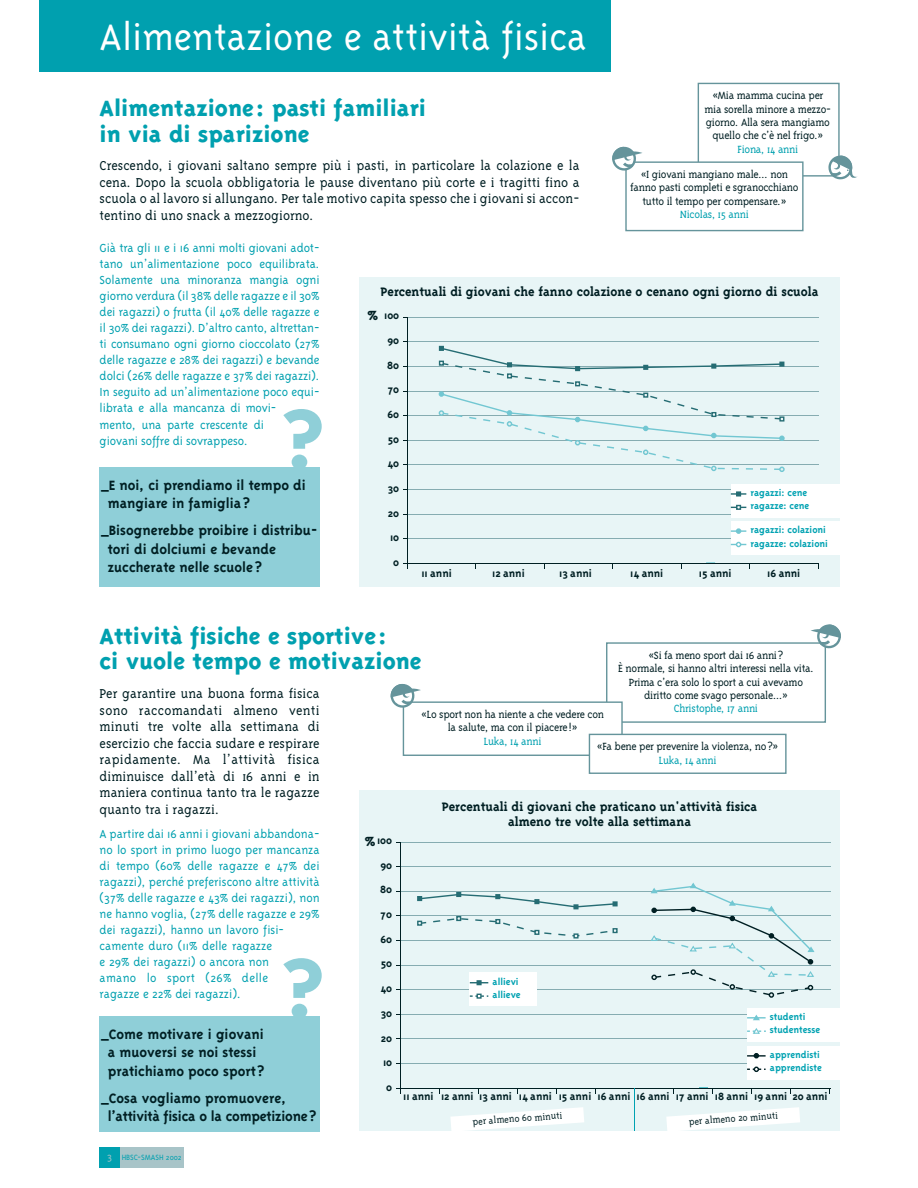
<style>
.page{position:relative;width:918px;height:1188px;background:#fff}
.page>*{position:absolute;margin:0;border:0;box-sizing:border-box;transform-origin:0 0}
.t1{font:800 82.8px "Triplex";color:#8fcfd8;scale:1.05 1}
.t2{font:300 42.3px "Triplex";color:#fff}
.t3{font:800 25.35px/25.3px "Triplex";color:#00a0af}
.t4{font:700 15.45px/18.6px "Triplex";color:#001f23}
.t5{font:700 15.3px "Triplex";color:#001f23}
.t6{font:300 14.85px/16.5px "Triplex Serif";color:#001f23;text-align:justify}
.t7{font:700 14.1px/14.9px "Triplex Serif";color:#001f23;text-align:center}
.t8{font:300 13.35px/16px "Triplex";letter-spacing:-.005em;color:#00a0af}
.t9{font:300 12px/13.4px "Triplex Serif";letter-spacing:-.025em;color:#001f23;text-align:center}
.t10{font:700 12px/24.8px "Triplex";color:#001f23;text-align:right}
.t11{font:300 12px "Triplex Serif";letter-spacing:-.025em;color:#00a0af}
.t12{font:700 10.65px/13px "Triplex";color:#00a2b2}
.t13{font:300 10.65px "Triplex Serif";color:#001f23}
.t14{font:300 8.7px "Triplex";color:#00a0af}
.s1{font-family:"Triplex Serif";font-size:11.25px;color:#a8c4c8}
</style>
<div class="page">
<div style="left:120px;top:1148px;width:64px;height:20px;background:#a8c4c8"></div>
<div style="left:100px;top:1148px;width:20px;height:20px;background:#00a0af"></div>
<div style="left:40px;top:0;width:571px;height:72px;background:#00a0af"></div>
<div style="left:698px;top:83px;width:142px;height:94px;border:1px solid #65949b"></div>
<svg style="left:828px;top:156px;width:30px;height:24px"></svg>
<div style="left:606px;top:642px;width:220px;height:81px;border:1px solid #65949b"></div>
<svg style="left:811px;top:624px;width:30px;height:25px"></svg>
<div style="left:360px;top:277px;width:480px;height:309px;background:#e8f5f6"></div>
<hr style="left:403px;top:317px;width:415px;height:1px;background:#86acb1">
<hr style="left:403px;top:342px;width:415px;height:1px;background:#86acb1">
<hr style="left:403px;top:366px;width:415px;height:1px;background:#86acb1">
<hr style="left:403px;top:391px;width:415px;height:1px;background:#86acb1">
<hr style="left:403px;top:415px;width:415px;height:1px;background:#86acb1">
<hr style="left:403px;top:440px;width:415px;height:1px;background:#86acb1">
<hr style="left:403px;top:465px;width:415px;height:1px;background:#86acb1">
<hr style="left:403px;top:489px;width:415px;height:1px;background:#86acb1">
<hr style="left:403px;top:514px;width:415px;height:1px;background:#86acb1">
<hr style="left:403px;top:538px;width:415px;height:1px;background:#86acb1">
<hr style="left:403px;top:563px;width:415px;height:1px;background:#001f23">
<hr style="left:407px;top:317px;width:1px;height:247px;background:#001f23">
<div style="left:731px;top:484px;width:109px;height:34px;background:#fff"></div>
<svg style="left:731px;top:505px;width:15px;height:5px"></svg>
<svg style="left:731px;top:491px;width:15px;height:6px"></svg>
<div style="left:731px;top:521px;width:109px;height:34px;background:#fff"></div>
<svg style="left:731px;top:542px;width:15px;height:5px"></svg>
<svg style="left:731px;top:528px;width:15px;height:6px"></svg>
<svg style="left:439px;top:346px;width:346px;height:126px"></svg>
<svg style="left:359px;top:913px;width:1px;height:101px"></svg>
<div style="left:100px;top:467px;width:220px;height:120px;background:#8fcfd8"></div>
<div style="left:100px;top:1016px;width:220px;height:116px;background:#8fcfd8"></div>
<div style="left:360px;top:790px;width:480px;height:341px;background:#e8f5f6"></div>
<hr style="left:396px;top:842px;width:434px;height:1px;background:#86acb1">
<hr style="left:396px;top:866px;width:434px;height:1px;background:#86acb1">
<hr style="left:396px;top:891px;width:434px;height:1px;background:#86acb1">
<hr style="left:396px;top:916px;width:434px;height:1px;background:#86acb1">
<hr style="left:396px;top:940px;width:434px;height:1px;background:#86acb1">
<hr style="left:396px;top:965px;width:434px;height:1px;background:#86acb1">
<hr style="left:396px;top:989px;width:434px;height:1px;background:#86acb1">
<hr style="left:396px;top:1014px;width:415px;height:1px;background:#86acb1">
<hr style="left:396px;top:1039px;width:415px;height:1px;background:#86acb1">
<hr style="left:396px;top:1063px;width:415px;height:1px;background:#86acb1">
<hr style="left:396px;top:1088px;width:434px;height:1px;background:#001f23">
<hr style="left:400px;top:842px;width:1px;height:246px;background:#001f23">
<div style="left:470px;top:972px;width:67px;height:34px;background:#fff"></div>
<svg style="left:470px;top:994px;width:18px;height:5px"></svg>
<svg style="left:470px;top:980px;width:18px;height:5px"></svg>
<hr style="left:634px;top:1088px;width:1px;height:43px;background:#00a2b2">
<svg style="left:417px;top:892px;width:201px;height:47px"></svg>
<svg style="left:650px;top:882px;width:166px;height:116px"></svg>
<div style="left:747px;top:1008px;width:93px;height:34px;background:#fff"></div>
<svg style="left:747px;top:1014px;width:19px;height:7px"></svg>
<svg style="left:747px;top:1028px;width:19px;height:6px"></svg>
<div style="left:747px;top:1046px;width:93px;height:34px;background:#fff"></div>
<svg style="left:747px;top:1053px;width:19px;height:5px"></svg>
<svg style="left:747px;top:1067px;width:19px;height:5px"></svg>
<svg style="left:450px;top:1107px;width:134px;height:24px"></svg>
<svg style="left:666px;top:1107px;width:134px;height:24px"></svg>
<div style="left:626px;top:162px;width:177px;height:69px;background:#fff"></div>
<div style="left:625px;top:161px;width:179px;height:70px;border:1px solid #65949b"></div>
<svg style="left:612px;top:147px;width:30px;height:24px"></svg>
<div style="left:403px;top:702px;width:219px;height:53px;background:#fff"></div>
<div style="left:403px;top:701px;width:220px;height:55px;border:1px solid #65949b"></div>
<svg style="left:391px;top:684px;width:30px;height:25px"></svg>
<div style="left:589px;top:734px;width:197px;height:39px;background:#fff"></div>
<div style="left:589px;top:734px;width:198px;height:40px;border:1px solid #65949b"></div>
<h2 class="t2" style="left:100px;top:20px;width:489px">Alimentazione e attività fisica</h2>
<h3 class="t3" style="left:100px;top:98px;width:328px">Alimentazione: pasti familiari in via di sparizione</h3>
<p class="t6" style="left:100px;top:158px;width:481px">Crescendo, i giovani saltano sempre più i pasti, in particolare la colazione e la cena. Dopo la scuola obbligatoria le pause diventano più corte e i tragitti fino a scuola o al lavoro si allungano. Per tale motivo capita spesso che i giovani si accon&shy;tentino di uno snack a mezzogiorno.</p>
<p class="t9" style="left:705px;top:90px;width:128px">«Mia mamma cucina per mia sorella minore a mezzo&shy;giorno. Alla sera mangiamo quello che c’è nel frigo.»</p>
<p class="t11" style="left:737px;top:145px;width:62px">Fiona, 14 anni</p>
<p class="t9" style="left:630px;top:168px;width:170px">«I giovani mangiano male... non fanno pasti completi e sgranocchiano tutto il tempo per compensare.»</p>
<p class="t11" style="left:680px;top:210px;width:70px">Nicolas, 15 anni</p>
<p class="t8" style="left:100px;top:240px;width:222px">Già tra gli 11 e i 16 anni molti giovani adot&shy;tano un’alimentazione poco equilibrata.<br>Solamente una minoranza mangia ogni giorno verdura (il 38% delle ragazze e il 30% dei ragazzi) o frutta (il 40% delle ragazze e il 30% dei ragazzi). D’altro canto, altrettan&shy;ti consumano ogni giorno cioccolato (27% delle ragazze e 28% dei ragazzi) e bevande dolci (26% delle ragazze e 37% dei ragazzi).<br>In seguito ad un’alimentazione poco equi&shy;librata e alla mancanza di movi-<br>mento, una parte crescente di<br>giovani soffre di sovrappeso.</p>
<p class="t4" style="left:108px;top:477px;width:200px;text-indent:-7px">_E noi, ci prendiamo il tempo di mangiare in famiglia?</p>
<p class="t4" style="left:108px;top:522px;width:211px;text-indent:-7px">_Bisognerebbe proibire i distribu&shy;tori di dolciumi e bevande zuccherate nelle scuole?</p>
<h1 class="t1" style="left:282px;top:410px;width:42px">?</h1>
<p class="t7" style="left:381px;top:285px;width:440px">Percentuali di giovani che fanno colazione o cenano ogni giorno di scuola</p>
<p class="t5" style="left:368px;top:310px;width:12px">%</p>
<p class="t10" style="left:384px;top:304px;width:17px">100<br>90<br>80<br>70<br>60<br>50<br>40<br>30<br>20<br>10<br>0</p>
<p class="t10" style="left:421px;top:562px;width:32px">11 anni</p>
<p class="t12" style="left:750px;top:487px;width:60px">ragazzi: cene ragazze: cene</p>
<p class="t12" style="left:750px;top:525px;width:79px">ragazzi: colazioni ragazze: colazioni</p>
<p class="t10" style="left:492px;top:562px;width:34px">12 anni</p>
<p class="t10" style="left:559px;top:562px;width:34px">13 anni</p>
<p class="t10" style="left:630px;top:562px;width:35px">14 anni</p>
<p class="t10" style="left:699px;top:562px;width:34px">15 anni</p>
<p class="t10" style="left:767px;top:562px;width:35px">16 anni</p>
<h3 class="t3" style="left:100px;top:626px;width:324px">Attività fisiche e sportive:<br>ci vuole tempo e motivazione</h3>
<p class="t9" style="left:618px;top:649px;width:197px">«Si fa meno sport dai 16 anni?<br>È normale, si hanno altri interessi nella vita.<br>Prima c’era solo lo sport a cui avevamo diritto come svago personale...»</p>
<p class="t11" style="left:674px;top:704px;width:86px">Christophe, 17 anni</p>
<p class="t6" style="left:100px;top:686px;width:222px">Per garantire una buona forma fisica sono raccomandati almeno venti minuti tre volte alla settimana di esercizio che faccia sudare e respirare rapidamente. Ma l’attività fisica diminuisce dall’età di 16 anni e in maniera continua tanto tra le ragazze quanto tra i ragazzi.</p>
<p class="t9" style="left:421px;top:708px;width:184px">«Lo sport non ha niente a che vedere con la salute, ma con il piacere!»</p>
<p class="t11" style="left:484px;top:736px;width:59px">Luka, 14 anni</p>
<p class="t9" style="left:597px;top:741px;width:183px">«Fa bene per prevenire la violenza, no?»</p>
<p class="t11" style="left:659px;top:755px;width:59px">Luka, 14 anni</p>
<p class="t7" style="left:442px;top:800px;width:317px">Percentuali di giovani che praticano un'attività fisica almeno tre volte alla settimana</p>
<p class="t8" style="left:100px;top:826px;width:222px">A partire dai 16 anni i giovani abbandona&shy;no lo sport in primo luogo per mancanza di tempo (60% delle ragazze e 47% dei ragazzi), perché preferiscono altre attività (37% delle ragazze e 43% dei ragazzi), non ne hanno voglia, (27% delle ragazze e 29% dei ragazzi), hanno un lavoro fisi&shy;camente duro (11% delle ragazze<br>e 29% dei ragazzi) o ancora non<br>amano lo sport (26% delle<br>ragazze e 22% dei ragazzi).</p>
<h1 class="t1" style="left:282px;top:959px;width:42px">?</h1>
<p class="t4" style="left:101px;top:1026px;width:165px;text-align:center">_Come motivare i giovani a muoversi se noi stessi pratichiamo poco sport?</p>
<p class="t4" style="left:108px;top:1090px;width:210px;text-indent:-7px">_Cosa vogliamo promuovere, l’attività fisica o la competizione?</p>
<p class="t14" style="left:107px;top:1154px;width:76px"><span class="s1">3</span> HBSC-SMASH 2002</p>
<p class="t5" style="left:365px;top:835px;width:12px">%</p>
<p class="t10" style="left:377px;top:829px;width:17px">100<br>90<br>80<br>70<br>60<br>50<br>40<br>30<br>20<br>10<br>0</p>
<p class="t12" style="left:493px;top:976px;width:30px">allievi allieve</p>
<p class="t12" style="left:770px;top:1011px;width:52px">studenti studentesse</p>
<p class="t12" style="left:770px;top:1049px;width:53px">apprendisti apprendiste</p>
<p class="t10" style="left:403px;top:1085px;width:426px">11 anni 12 anni 13 anni 14 anni 15 anni 16 anni 16 anni 17 anni 18 anni 19 anni 20 anni</p>
<p class="t13" style="left:472px;top:1118px;width:91px;rotate:-4deg">per almeno 60 minuti</p>
<p class="t13" style="left:689px;top:1117px;width:91px;rotate:-4deg">per almeno 20 minuti</p>
</div>
